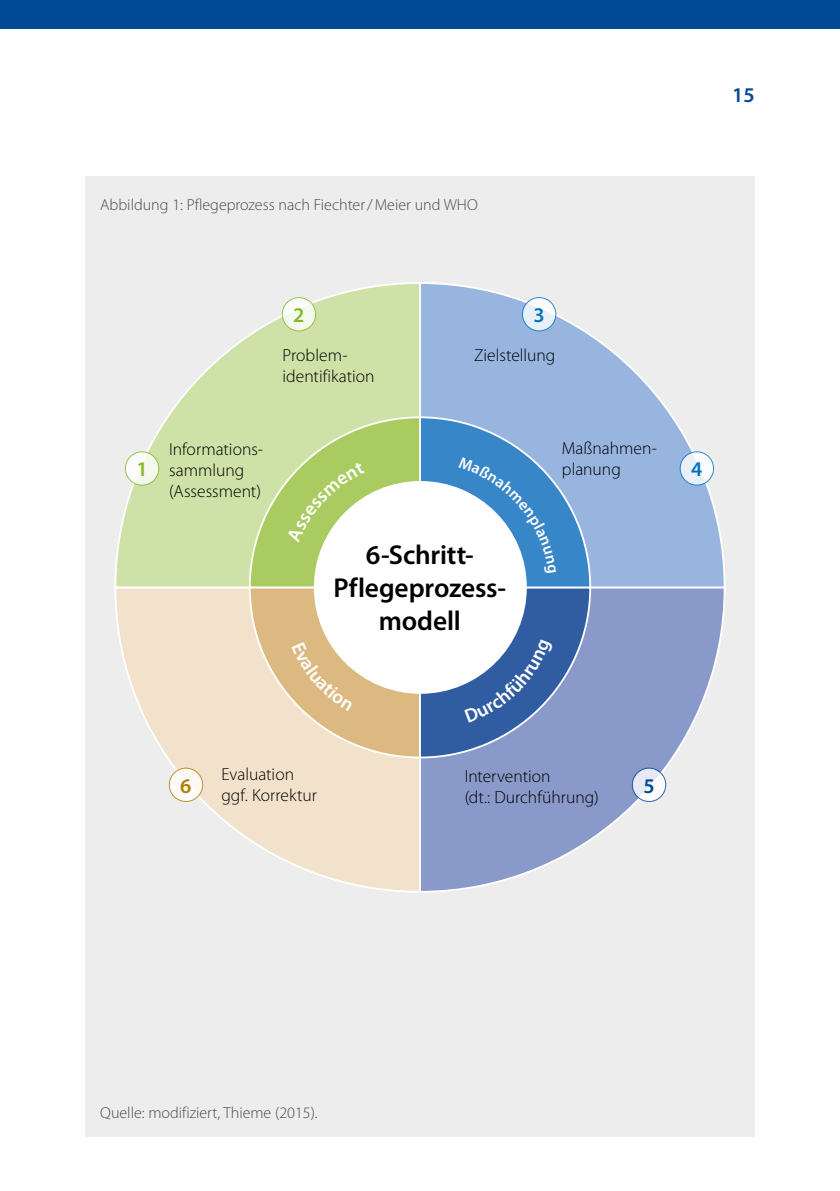
<style>
.page{position:relative;width:840px;height:1191px;background:#fff}
.page>*{position:absolute;margin:0;border:0;box-sizing:border-box;transform-origin:0 0}
.t1{font:600 27.4px/32.8px "Myriad Pro";letter-spacing:-.005em;color:#000;text-align:center}
.t2{font:600 21px "Myriad Pro";color:#004994}
.t3{font:600 21px "Myriad Pro";color:#83bb26}
.t4{font:600 21px "Myriad Pro";color:#0075bc}
.t5{font:600 21px "Myriad Pro";color:#b37c00}
.t6{font:300 17.4px/21px "Myriad Pro";color:#000}
.t7{font:300 16px "Myriad Pro";color:#4a4a49}
</style>
<div class="page">
<div style="left:85px;top:176px;width:669px;height:960px;background:#ededed"></div>
<svg style="left:115px;top:589px;width:303px;height:304px"></svg>
<svg style="left:418px;top:589px;width:307px;height:304px"></svg>
<svg style="left:421px;top:282px;width:305px;height:307px"></svg>
<svg style="left:114px;top:282px;width:307px;height:307px"></svg>
<svg style="left:125px;top:452px;width:34px;height:33px"></svg>
<div style="left:125px;top:451px;width:34px;height:34px;border:1px solid #83bb26;border-radius:50%"></div>
<svg style="left:282px;top:297px;width:33px;height:34px"></svg>
<div style="left:282px;top:297px;width:34px;height:34px;border:1px solid #83bb26;border-radius:50%"></div>
<svg style="left:522px;top:297px;width:33px;height:34px"></svg>
<div style="left:521px;top:297px;width:35px;height:34px;border:1px solid #0075bc;border-radius:50%"></div>
<svg style="left:679px;top:452px;width:34px;height:33px"></svg>
<div style="left:679px;top:451px;width:34px;height:34px;border:1px solid #0075bc;border-radius:50%"></div>
<svg style="left:632px;top:768px;width:33px;height:33px"></svg>
<div style="left:631px;top:767px;width:34px;height:35px;border:1px solid #004994;border-radius:50%"></div>
<div style="left:169px;top:768px;width:33px;height:33px;background:#fff;border-radius:50%"></div>
<div style="left:169px;top:767px;width:34px;height:35px;border:1px solid #b37c00;border-radius:50%"></div>
<div style="left:0;top:0;width:839px;height:28px;background:#004994"></div>
<svg style="left:248px;top:415px;width:343px;height:344px;background:#b3c3c0"></svg>
<p class="t2" style="left:732px;top:83px;width:24px">15</p>
<p class="t7" style="left:100px;top:196px;width:379px">Abbildung 1: Pflegeprozess nach Fiechter/Meier und WHO</p>
<p class="t3" style="left:136px;top:457px;width:13px">1</p>
<p class="t3" style="left:293px;top:303px;width:13px">2</p>
<p class="t4" style="left:533px;top:303px;width:13px">3</p>
<p class="t6" style="left:282px;top:345px;width:94px">Problem&shy;identifikation</p>
<p class="t6" style="left:474px;top:345px;width:83px">Zielstellung</p>
<p class="t6" style="left:169px;top:438px;width:95px">Informations&shy;sammlung (Assessment)</p>
<h1 class="t1" style="left:333px;top:539px;width:174px">6-Schritt-<br>Pflegeprozess&shy;modell</h1>
<p class="t6" style="left:561px;top:438px;width:96px">Maßnahmen&shy;planung</p>
<p class="t4" style="left:690px;top:457px;width:13px">4</p>
<p class="t6" style="left:221px;top:764px;width:97px">Evaluation ggf. Korrektur</p>
<p class="t6" style="left:464px;top:766px;width:136px">Intervention<br>(dt.: Durchführung)</p>
<p class="t5" style="left:180px;top:774px;width:13px">6</p>
<p class="t2" style="left:643px;top:774px;width:13px">5</p>
<p class="t7" style="left:100px;top:1104px;width:219px">Quelle: modifiziert, Thieme (2015).</p>
</div>
